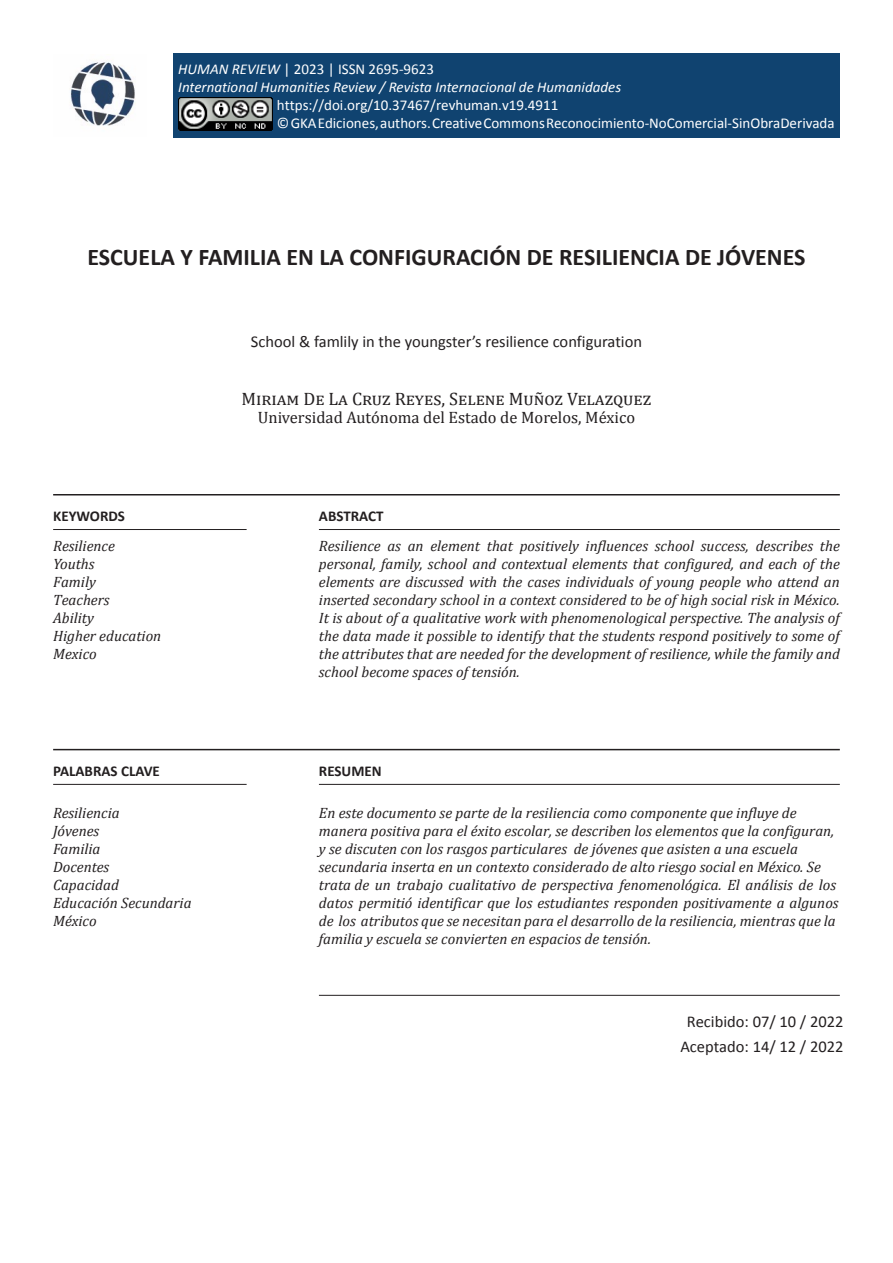
<style>
.page{position:relative;width:893px;height:1263px;background:#fff}
.page>*{position:absolute;margin:0;border:0;box-sizing:border-box;transform-origin:0 0}
.Titulo_Artículo{font:700 24px "Calibri";color:#231f20}
.Autor{font:18px "Cambria";color:#231f20}
.Titulo_Ingles{font:16.5px "Calibri";color:#231f20}
.Cita{font:16.5px "Cambria";color:#231f20}
.DATE-HOME{font:16.5px/24.6px "Calibri";color:#231f20;text-align:center}
.CONTENT-HOME{font:italic 15px/18px "Cambria";color:#231f20}
.t1{font:15px/18px "Calibri";color:#fff}
.t2{font:italic 15px "Calibri";color:#fff}
.WORDS-HOME{font:700 15px "Calibri";color:#231f20}
.s1{font-style:italic}
</style>
<div class="page">
<hr style="left:53px;top:494px;width:787px;height:1px;background:#231f20">
<hr style="left:53px;top:749px;width:787px;height:1px;background:#231f20">
<hr style="left:53px;top:529px;width:194px;height:1px;background:#231f20">
<hr style="left:53px;top:784px;width:194px;height:1px;background:#231f20">
<hr style="left:319px;top:529px;width:521px;height:1px;background:#231f20">
<hr style="left:319px;top:784px;width:521px;height:1px;background:#231f20">
<hr style="left:319px;top:995px;width:521px;height:1px;background:#231f20">
<img style="left:70px;top:62px;width:66px;height:64px">
<div style="left:173px;top:53px;width:667px;height:85px;background:#104370"></div>
<img style="left:178px;top:98px;width:95px;height:33px">
<p class="t1" style="left:178px;top:60px;width:257px"><span class="s1">HUMAN REVIEW</span> | 2023 | ISSN 2695-9623</p>
<p class="t2" style="left:178px;top:78px;width:444px">International Humanities Review / Revista Internacional de Humanidades</p>
<p class="t1" style="left:277px;top:96px;width:559px">https://doi.org/10.37467/revhuman.v19.4911<br>© GKA Ediciones, authors. Creative Commons Reconocimiento-NoComercial-SinObraDerivada</p>
<p class="Titulo_Artículo" style="left:87px;top:240px;width:720px">ESCUELA Y FAMILIA EN LA CONFIGURACIÓN DE RESILIENCIA DE JÓVENES</p>
<p class="Titulo_Ingles" style="left:251px;top:331px;width:393px">School &amp; famlily in the youngster’s resilience configuration</p>
<p class="WORDS-HOME" style="left:53px;top:505px;width:73px">KEYWORDS</p>
<p class="CONTENT-HOME" style="left:53px;top:536px;width:110px">Resilience<br>Youths<br>Family<br>Teachers<br>Ability<br>Higher education<br>Mexico</p>
<p class="WORDS-HOME" style="left:53px;top:760px;width:108px">PALABRAS CLAVE</p>
<p class="CONTENT-HOME" style="left:53px;top:804px;width:68px">Resiliencia</p>
<p class="CONTENT-HOME" style="left:53px;top:822px;width:48px">Jóvenes</p>
<p class="CONTENT-HOME" style="left:53px;top:840px;width:49px">Familia</p>
<p class="CONTENT-HOME" style="left:53px;top:858px;width:58px">Docentes</p>
<p class="CONTENT-HOME" style="left:53px;top:876px;width:67px">Capacidad</p>
<p class="CONTENT-HOME" style="left:53px;top:894px;width:140px">Educación Secundaria</p>
<p class="CONTENT-HOME" style="left:53px;top:912px;width:45px">México</p>
<p class="Autor" style="left:242px;top:388px;width:411px">Miriam De La Cruz Reyes, Selene Muñoz Velazquez</p>
<p class="Cita" style="left:258px;top:407px;width:379px">Universidad Autónoma del Estado de Morelos, México</p>
<p class="WORDS-HOME" style="left:319px;top:505px;width:66px">ABSTRACT</p>
<p class="CONTENT-HOME" style="left:319px;top:536px;width:522px;text-align:justify">Resilience as an element that positively influences school success, describes the personal, family, school and contextual elements that configured, and each of the elements are discussed with the cases individuals of young people who attend an inserted secondary school in a context considered to be of high social risk in México.<br>It is about of a qualitative work with phenomenological perspective. The analysis of the data made it possible to identify that the students respond positively to some of the attributes that are needed for the development of resilience, while the family and school become spaces of tensión.</p>
<p class="WORDS-HOME" style="left:319px;top:760px;width:64px">RESUMEN</p>
<p class="CONTENT-HOME" style="left:319px;top:804px;width:521px">En este documento se parte de la resiliencia como componente que influye de manera positiva para el éxito escolar, se describen los elementos que la configuran, y se discuten con los rasgos particulares de jóvenes que asisten a una escuela secundaria inserta en un contexto considerado de alto riesgo social en México. Se trata de un trabajo cualitativo de perspectiva fenomenológica. El análisis de los datos permitió identificar que los estudiantes responden positivamente a algunos de los atributos que se necesitan para el desarrollo de la resiliencia, mientras que la familia y escuela se convierten en espacios de tensión.</p>
<p class="DATE-HOME" style="left:680px;top:1009px;width:165px">Recibido: 07/ 10 / 2022<br>Aceptado: 14/ 12 / 2022</p>
</div>
